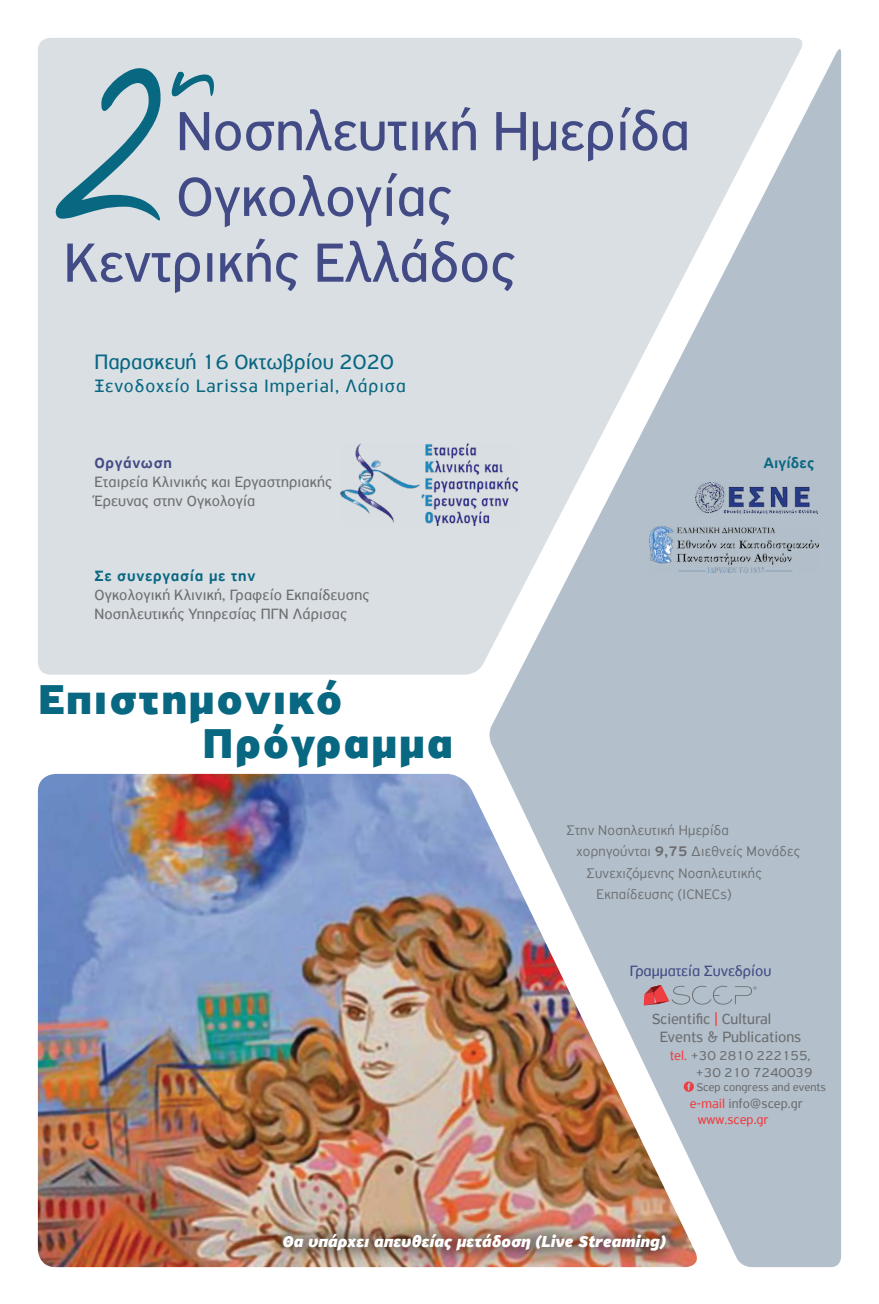
<style>
.page{position:relative;width:879px;height:1304px;background:#fff}
.page>*{position:absolute;margin:0;border:0;box-sizing:border-box;transform-origin:0 0}
.t1{font:900 44px/44px "PF Highway Sans Pro";letter-spacing:.04em;color:#086781}
.t2{font:22px "PF Highway Sans Pro";color:#086781}
.t3{font:18.8px "PF Highway Sans Pro";letter-spacing:.05em;color:#086781}
.t4{font:italic 900 16.8px "PF Highway Sans Pro";letter-spacing:-.01em;color:#fff}
.t5{font:15.8px/18.8px "PF Highway Sans Pro";letter-spacing:.01em;color:#6d6e71}
.t6{font:15.8px "PF Highway Sans Pro";color:#424b85}
.t7{font:500 15.8px "PF Highway Sans Pro";letter-spacing:.05em;color:#086781}
.t8{font:500 15.8px "PF Highway Sans Pro";letter-spacing:.05em;color:#424b85}
.t9{font:500 15.8px "PF Highway Sans Pro";letter-spacing:.01em;color:#086781}
.t10{font:300 14.6px "PF Highway Sans Pro";letter-spacing:.02em;color:#6d6e71}
.t11{font:13.8px/16.6px "PF Highway Sans Pro";color:#6d6e71;text-align:right}
.t12{font:13.8px/16.6px "PF Highway Sans Pro";color:#ef3e42}
.t13{font:12px "PF Highway Sans Pro";color:#6d6e71}
.s1{font-weight:500}
.s2{color:#ef3e42}
.s3{color:#6d6e71}
</style>
<div class="page">
<div style="left:489px;top:49px;width:352px;height:1218px;background:#b3c0cb"></div>
<svg style="left:38px;top:38px;width:769px;height:637px;background:#d5dbe1"></svg>
<img style="left:38px;top:774px;width:660px;height:493px">
<div style="left:266px;top:1217px;width:417px;height:51px;background:#000;opacity:.4"></div>
<svg style="left:67px;top:239px;width:448px;height:54px;background:#b7bdce"></svg>
<svg style="left:179px;top:173px;width:272px;height:54px;background:#b6bccd"></svg>
<svg style="left:180px;top:107px;width:507px;height:55px;background:#b6bccd"></svg>
<svg style="left:56px;top:68px;width:105px;height:152px;background:#a4c0ca"></svg>
<svg style="left:169px;top:72px;width:46px;height:24px"></svg>
<svg style="left:644px;top:985px;width:112px;height:20px;background:#b3a3ac"></svg>
<svg style="left:684px;top:1082px;width:10px;height:10px"></svg>
<img style="left:696px;top:482px;width:121px;height:31px">
<img style="left:340px;top:443px;width:178px;height:83px">
<img style="left:650px;top:526px;width:168px;height:47px">
<h2 class="t2" style="left:94px;top:349px;width:301px">Παρασκευή 16 Οκτωβρίου 2020</h2>
<p class="t3" style="left:94px;top:375px;width:313px">Ξενοδοχείο Larissa Imperial, Λάρισα</p>
<p class="t8" style="left:94px;top:453px;width:79px">Οργάνωση</p>
<p class="t5" style="left:94px;top:472px;width:239px">Εταιρεία Κλινικής και Εργαστηριακής<br>Έρευνας στην Ογκολογία</p>
<p class="t7" style="left:94px;top:567px;width:162px">Σε συνεργασία με την</p>
<p class="t5" style="left:94px;top:585px;width:277px">Oγκολογική Κλινική, Γραφείο Εκπαίδευσης<br>Νοσηλευτικής Υπηρεσίας ΠΓΝ Λάρισας</p>
<h1 class="t1" style="left:203px;top:679px;width:251px;text-indent:-165px">Επιστημονικό<br>Πρόγραμμα</h1>
<p class="t9" style="left:763px;top:453px;width:52px">Αιγίδες</p>
<p class="t10" style="left:566px;top:821px;width:164px">Στην Νοσηλευτική Ημερίδα</p>
<p class="t10" style="left:576px;top:843px;width:225px">χορηγούνται <span class="s1">9,75</span> Διεθνείς Μονάδες</p>
<p class="t10" style="left:586px;top:864px;width:177px">Συνεχιζόμενης Νοσηλευτικής</p>
<p class="t10" style="left:596px;top:886px;width:136px">Εκπαίδευσης (ΙCNECs)</p>
<p class="t6" style="left:630px;top:962px;width:143px">Γραμματεία Συνεδρίου</p>
<p class="t5" style="left:660px;top:1010px;width:143px;line-height:17.8px;text-indent:-8px">Scientific <span class="s2">|</span> Cultural<br>Events &amp; Publications</p>
<p class="t11" style="left:670px;top:1047px;width:144px"><span class="s2">tel.</span> +30 2810 222155, +30 210 7240039</p>
<p class="t13" style="left:696px;top:1080px;width:131px">Scep congress and events</p>
<p class="t12" style="left:698px;top:1095px;width:107px;text-indent:-8px">e-mail <span class="s3">info@scep.gr </span>www.scep.gr</p>
<p class="t4" style="left:282px;top:1231px;width:385px">Θα υπάρχει απευθείας μετάδοση (Live Streaming)</p>
</div>
